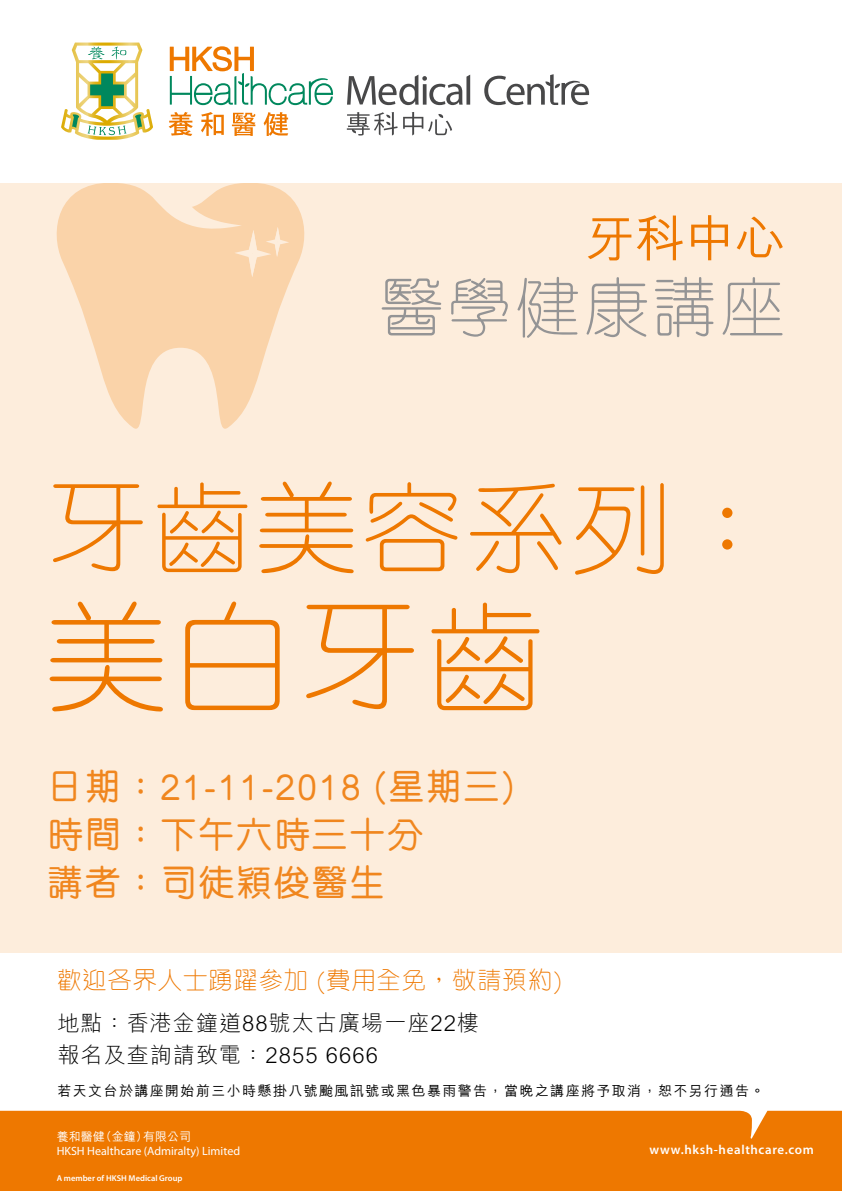
<style>
.page{position:relative;width:842px;height:1191px;background:#fff}
.page>*{position:absolute;margin:0;border:0;box-sizing:border-box;transform-origin:0 0}
.t1{font:300 120px "M Yuen HK";color:#ee7800}
.t2{font:300 100px "M Yuen HK";letter-spacing:.05em;color:#ee7800}
.t3{font:300 65px "M Yuen HK";letter-spacing:.05em;color:#949495}
.t4{font:500 50px "M Hei HK";color:#ee7800}
.t5{font:500 36px/48px "M Yuen HK";letter-spacing:.05em;color:#f0861e}
.t6{font:300 24px "M Yuen HK";letter-spacing:.05em;color:#ee7800}
.t7{font:300 22px/32px "M Hei HK";letter-spacing:.05em;color:#000}
.t8{font:500 14px "M Hei HK";letter-spacing:.1em;color:#000}
.t9{font:600 13px "Myriad Pro";letter-spacing:.05em;color:#fff}
.t10{font:12px "Myriad Pro";color:#fff}
.t11{font:500 12px "M Hei HK";color:#fff}
.t12{font:600 8.5px "Myriad Pro";color:#fff}
</style>
<div class="page">
<div style="left:0;top:160px;width:842px;height:792px;background:#fdeddc"></div>
<svg style="left:56px;top:183px;width:249px;height:246px;fill:#fad3a9"></svg>
<svg style="left:234px;top:227px;width:55px;height:50px"></svg>
<div style="left:0;top:1110px;width:842px;height:81px;background:#ee7800"></div>
<div style="left:0;top:0;width:842px;height:183px;background:#fff"></div>
<svg style="left:170px;top:46px;width:163px;height:59px"></svg>
<svg style="left:169px;top:112px;width:24px;height:24px"></svg>
<svg style="left:201px;top:112px;width:23px;height:24px"></svg>
<svg style="left:232px;top:113px;width:23px;height:23px"></svg>
<svg style="left:264px;top:112px;width:24px;height:24px"></svg>
<svg style="left:347px;top:112px;width:105px;height:24px"></svg>
<svg style="left:347px;top:75px;width:123px;height:30px"></svg>
<svg style="left:484px;top:74px;width:105px;height:31px"></svg>
<svg style="left:61px;top:43px;width:92px;height:97px"></svg>
<h3 class="t4" style="left:585px;top:202px;width:201px">牙科中心</h3>
<h3 class="t3" style="left:379px;top:263px;width:408px">醫學健康講座</h3>
<h2 class="t2" style="left:47px;top:461px;width:731px">牙齒美容系列：</h2>
<h1 class="t1" style="left:47px;top:577px;width:499px">美白牙齒</h1>
<h3 class="t5" style="left:47px;top:762px;width:468px">日期：21-11-2018 (星期三)時間：下午六時三十分<br>講者：司徒穎俊醫生</h3>
<h3 class="t6" style="left:57px;top:963px;width:505px">歡迎各界人士踴躍參加 (費用全免，敬請預約)</h3>
<h3 class="t7" style="left:57px;top:1006px;width:423px">地點：香港金鐘道88號太古廣場一座22樓報名及查詢請致電：2855 6666</h3>
<p class="t8" style="left:57px;top:1080px;width:708px">若天文台於講座開始前三小時懸掛八號颱風訊號或黑色暴雨警告，當晚之講座將予取消，恕不另行通告。</p>
<p class="t11" style="left:57px;top:1128px;width:136px">養和醫健（金鐘）有限公司</p>
<p class="t10" style="left:57px;top:1144px;width:185px">HKSH Healthcare (Admiralty) Limited</p>
<p class="t9" style="left:650px;top:1142px;width:166px">www.hksh-healthcare.com</p>
<p class="t12" style="left:57px;top:1173px;width:127px">A member of HKSH Medical Group</p>
</div>
